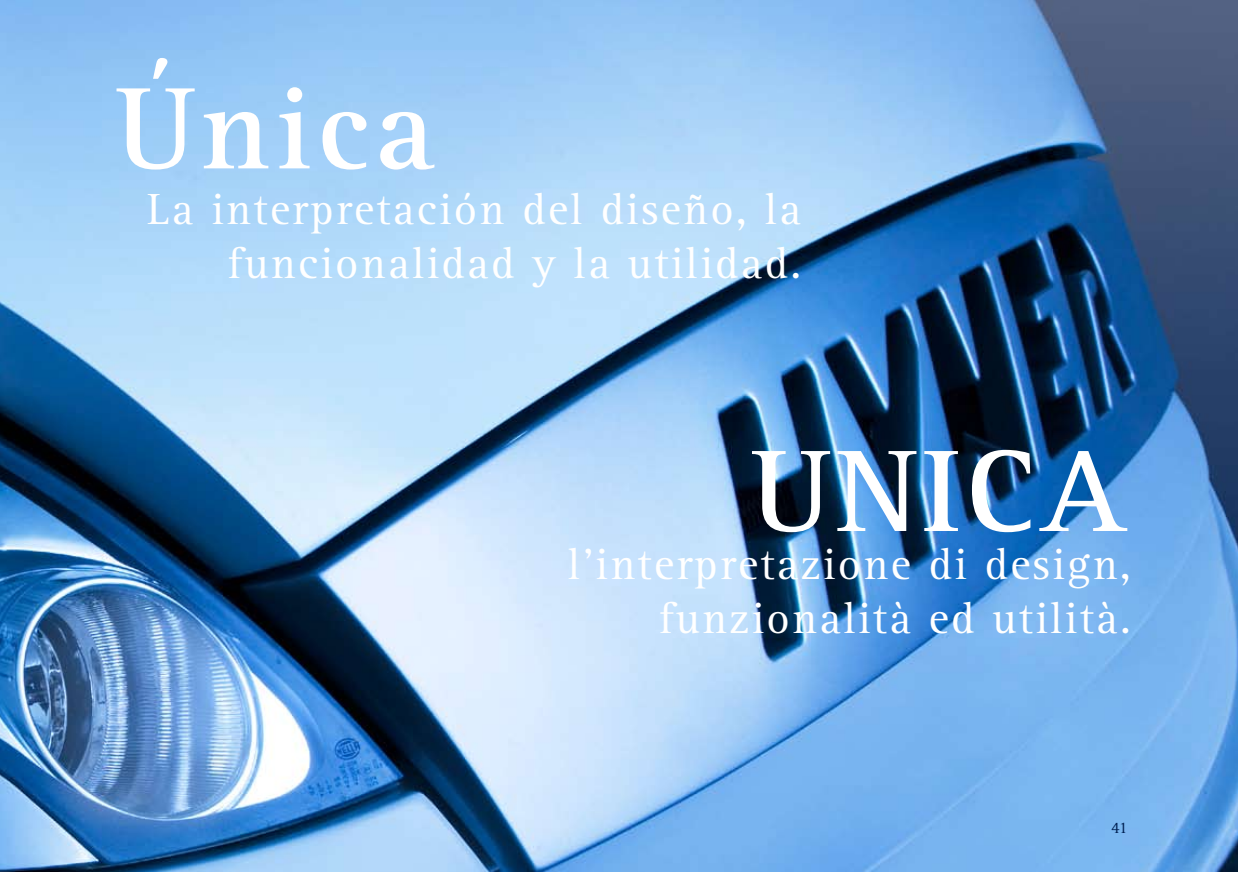
<style>
.page{position:relative;width:1238px;height:872px;background:#fff}
.page>*{position:absolute;margin:0;border:0;box-sizing:border-box;transform-origin:0 0}
.t1{font:700 120px "Rotis Serif";letter-spacing:.05em;color:#fff}
.t2{font:45px/54px "Rotis Serif";letter-spacing:.05em;color:#fff;text-align:right}
.t3{font:16.5px "Rotis Serif";color:#002052}
</style>
<div class="page">
<img style="left:0;top:0;width:1237px;height:872px">
<h1 class="t1" style="left:117px;top:58px;width:319px">Única</h1>
<p class="t2" style="left:147px;top:183px;width:655px">La interpretación del diseño, la funcionalidad y la utilidad.</p>
<h1 class="t1" style="left:752px;top:420px;width:375px">UNICA</h1>
<p class="t2" style="left:567px;top:538px;width:564px">l’interpretazione di design, funzionalità ed utilità.</p>
<p class="t3" style="left:1111px;top:817px;width:18px">41</p>
</div>
